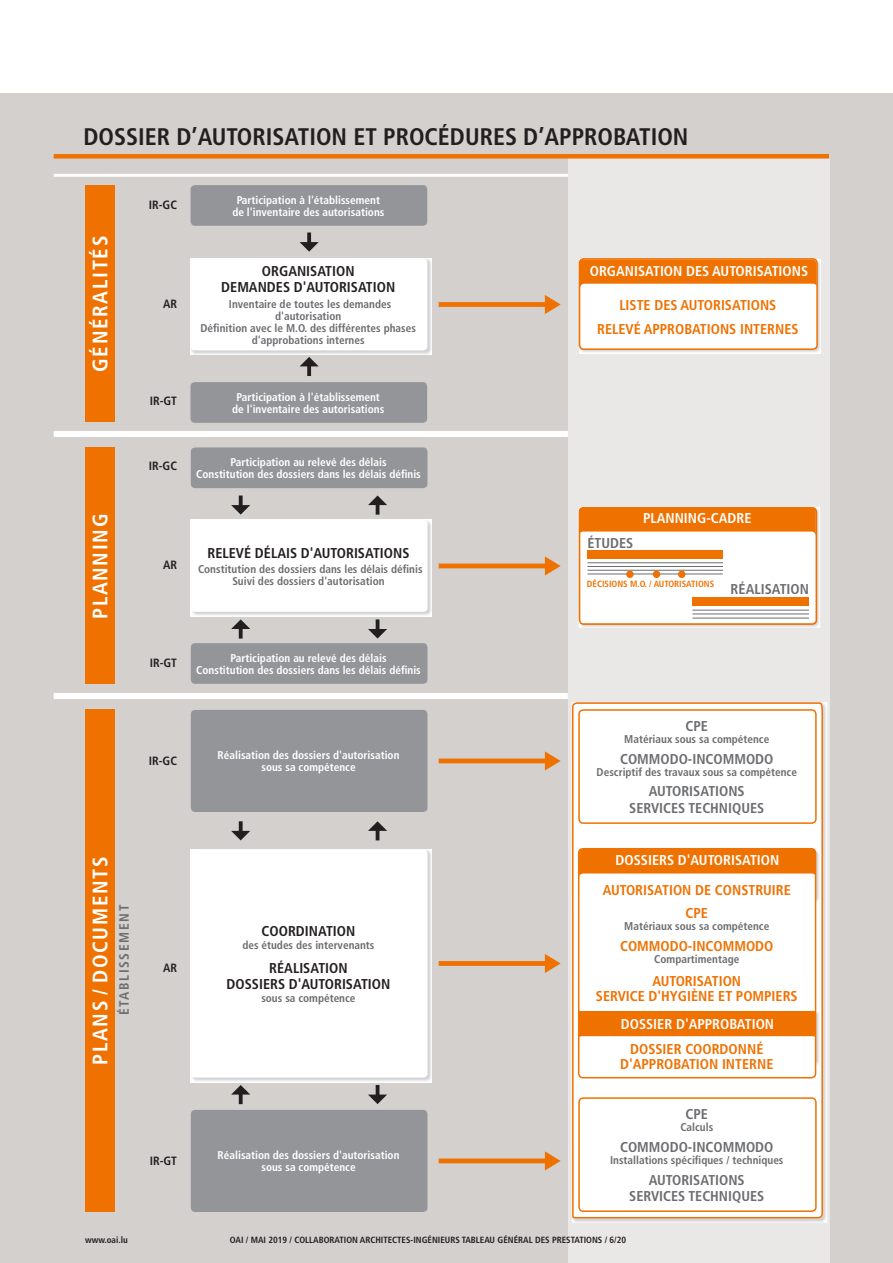
<style>
.page{position:relative;width:893px;height:1263px;background:#fff}
.page>*{position:absolute;margin:0;border:0;box-sizing:border-box;transform-origin:0 0}
.t1{font:700 condensed 24px "Frutiger LT Std";color:#231f20}
.t2{font:700 condensed 21px "Frutiger LT Std";letter-spacing:.08em;color:#fff}
.t3{font:700 condensed 14.25px/23.5px "Frutiger LT Std";color:#ef7100;text-align:center}
.t4{font:700 condensed 14.25px/16.5px "Frutiger LT Std";color:#6c6d70;text-align:center}
.t5{font:700 condensed 14.25px/15.8px "Frutiger LT Std";color:#231f20;text-align:center}
.t6{font:700 condensed 14.25px "Frutiger LT Std";color:#fff}
.t7{font:700 condensed 13.5px "Frutiger LT Std";letter-spacing:.12em;color:#6c6d70}
.t8{font:700 condensed 12px "Frutiger LT Std";color:#231f20}
.t9{font:700 condensed 11.25px/12px "Frutiger LT Std";color:#fff;text-align:center}
.t10{font:700 condensed 11.25px/12px "Frutiger LT Std";color:#6c6d70;text-align:center}
.t11{font:700 condensed 9px "Frutiger LT Std";color:#231f20}
.t12{font:700 condensed 9px "Frutiger LT Std";color:#ef7100}
</style>
<div class="page">
<div style="left:0;top:93px;width:893px;height:1170px;background:#d3d0ce"></div>
<div style="left:568px;top:154px;width:261px;height:1109px;background:#eae7e7"></div>
<img style="left:579px;top:507px;width:241px;height:121px">
<div style="left:579px;top:507px;width:237px;height:116px;background:#ef7100;border-radius:4px"></div>
<div style="left:579px;top:532px;width:237px;height:91px;background:#fff;border-radius:4px"></div>
<div style="left:579px;top:507px;width:238px;height:118px;border:2px solid #ef7100;border-radius:4px"></div>
<div style="left:587px;top:550px;width:136px;height:9px;background:#ef7100"></div>
<div style="left:692px;top:597px;width:117px;height:9px;background:#ef7100"></div>
<hr style="left:587px;top:562px;width:136px;height:1px;background:#6c6d70">
<hr style="left:587px;top:566px;width:136px;height:1px;background:#6c6d70">
<hr style="left:587px;top:570px;width:136px;height:1px;background:#6c6d70">
<hr style="left:587px;top:574px;width:136px;height:1px;background:#6c6d70">
<hr style="left:692px;top:610px;width:117px;height:1px;background:#6c6d70">
<hr style="left:692px;top:613px;width:117px;height:1px;background:#6c6d70">
<hr style="left:692px;top:618px;width:117px;height:1px;background:#6c6d70">
<div style="left:626px;top:570px;width:8px;height:8px;background:#ef7100;border-radius:50%"></div>
<div style="left:653px;top:570px;width:7px;height:8px;background:#ef7100;border-radius:50%"></div>
<div style="left:678px;top:570px;width:7px;height:8px;background:#ef7100;border-radius:50%"></div>
<div style="left:54px;top:154px;width:775px;height:5px;background:#ef7100"></div>
<div style="left:54px;top:693px;width:514px;height:6px;background:#fff"></div>
<img style="left:190px;top:520px;width:242px;height:96px">
<div style="left:191px;top:520px;width:237px;height:92px;background:#fff;border-radius:4px"></div>
<div style="left:191px;top:447px;width:236px;height:41px;background:#939598;border-radius:4px"></div>
<div style="left:191px;top:643px;width:236px;height:41px;background:#939598;border-radius:4px"></div>
<svg style="left:231px;top:495px;width:19px;height:20px"></svg>
<svg style="left:368px;top:495px;width:19px;height:20px"></svg>
<svg style="left:368px;top:619px;width:19px;height:19px"></svg>
<svg style="left:231px;top:619px;width:19px;height:19px"></svg>
<svg style="left:439px;top:556px;width:122px;height:19px"></svg>
<div style="left:54px;top:431px;width:514px;height:6px;background:#fff"></div>
<div style="left:85px;top:709px;width:29px;height:503px;background:#ef7100"></div>
<div style="left:85px;top:447px;width:29px;height:237px;background:#ef7100"></div>
<div style="left:85px;top:185px;width:29px;height:237px;background:#ef7100"></div>
<hr style="left:54px;top:174px;width:514px;height:3px;background:#fff">
<img style="left:190px;top:258px;width:242px;height:97px">
<div style="left:190px;top:259px;width:237px;height:91px;background:#fff;border-radius:4px"></div>
<div style="left:191px;top:185px;width:236px;height:41px;background:#939598;border-radius:4px"></div>
<svg style="left:439px;top:295px;width:122px;height:19px"></svg>
<div style="left:190px;top:382px;width:237px;height:41px;background:#939598;border-radius:4px"></div>
<svg style="left:300px;top:232px;width:19px;height:20px"></svg>
<svg style="left:300px;top:357px;width:19px;height:19px"></svg>
<img style="left:579px;top:259px;width:242px;height:94px">
<div style="left:579px;top:259px;width:237px;height:90px;background:#ef7100;border-radius:4px"></div>
<div style="left:580px;top:284px;width:237px;height:65px;background:#fff;border-radius:4px"></div>
<div style="left:191px;top:710px;width:236px;height:102px;background:#939598;border-radius:4px"></div>
<div style="left:191px;top:1110px;width:236px;height:102px;background:#939598;border-radius:4px"></div>
<svg style="left:439px;top:954px;width:122px;height:19px"></svg>
<svg style="left:439px;top:751px;width:122px;height:19px"></svg>
<svg style="left:439px;top:1151px;width:122px;height:19px"></svg>
<img style="left:190px;top:849px;width:242px;height:233px">
<div style="left:191px;top:849px;width:237px;height:228px;background:#fff;border-radius:4px"></div>
<img style="left:572px;top:702px;width:255px;height:521px">
<div style="left:572px;top:702px;width:251px;height:516px;background:#fff"></div>
<div style="left:578px;top:709px;width:239px;height:115px;border:2px solid #ef7100;border-radius:4px"></div>
<div style="left:579px;top:849px;width:237px;height:49px;background:#ef7100;border-radius:4px"></div>
<div style="left:579px;top:873px;width:237px;height:138px;background:#fff;border-radius:4px"></div>
<svg style="left:581px;top:1011px;width:235px;height:66px;background:#f8c79a"></svg>
<div style="left:578px;top:848px;width:238px;height:230px;border:2px solid #ef7100;border-radius:4px"></div>
<div style="left:578px;top:1097px;width:239px;height:115px;border:2px solid #ef7100;border-radius:4px"></div>
<svg style="left:231px;top:821px;width:19px;height:19px"></svg>
<svg style="left:368px;top:821px;width:19px;height:19px"></svg>
<svg style="left:368px;top:1085px;width:19px;height:19px"></svg>
<svg style="left:231px;top:1085px;width:19px;height:19px"></svg>
<div style="left:579px;top:258px;width:239px;height:92px;border:2px solid #ef7100;border-radius:4px"></div>
<h1 class="t1" style="left:83px;top:122px;width:607px">DOSSIER D’AUTORISATION ET PROCÉDURES D’APPROBATION</h1>
<h2 class="t2" style="left:88px;top:372px;width:137px;rotate:-90deg">GÉNÉRALITÉS</h2>
<h2 class="t2" style="left:88px;top:619px;width:107px;rotate:-90deg">PLANNING</h2>
<p class="t8" style="left:149px;top:197px;width:30px">IR-GC</p>
<p class="t9" style="left:232px;top:194px;width:154px">Participation à l'établissement de l'inventaire des autorisations</p>
<p class="t8" style="left:163px;top:296px;width:16px">AR</p>
<p class="t8" style="left:150px;top:394px;width:29px">IR-GT</p>
<p class="t8" style="left:149px;top:459px;width:30px">IR-GC</p>
<p class="t5" style="left:221px;top:263px;width:175px">ORGANISATION<br>DEMANDES D'AUTORISATION</p>
<p class="t10" style="left:201px;top:298px;width:217px">Inventaire de toutes les demandes d'autorisation<br>Définition avec le M.O. des différentes phases d'approbations internes</p>
<p class="t9" style="left:232px;top:391px;width:154px">Participation à l'établissement de l'inventaire des autorisations</p>
<p class="t9" style="left:196px;top:456px;width:226px">Participation au relevé des délais<br>Constitution des dossiers dans les délais définis</p>
<p class="t8" style="left:163px;top:558px;width:16px">AR</p>
<p class="t5" style="left:207px;top:545px;width:203px">RELEVÉ DÉLAIS D'AUTORISATIONS</p>
<p class="t10" style="left:198px;top:563px;width:226px">Constitution des dossiers dans les délais définis<br>Suivi des dossiers d'autorisation</p>
<p class="t8" style="left:150px;top:655px;width:29px">IR-GT</p>
<p class="t9" style="left:196px;top:652px;width:226px">Participation au relevé des délais<br>Constitution des dossiers dans les délais définis</p>
<p class="t8" style="left:149px;top:754px;width:30px">IR-GC</p>
<p class="t9" style="left:218px;top:749px;width:183px">Réalisation des dossiers d'autorisation sous sa compétence</p>
<h2 class="t2" style="left:88px;top:1064px;width:210px;rotate:-90deg">PLANS / DOCUMENTS</h2>
<p class="t7" style="left:116px;top:1015px;width:112px;rotate:-90deg">ÉTABLISSEMENT</p>
<p class="t8" style="left:163px;top:961px;width:16px">AR</p>
<p class="t5" style="left:262px;top:923px;width:95px">COORDINATION</p>
<p class="t10" style="left:242px;top:939px;width:134px">des études des intervenants</p>
<p class="t5" style="left:227px;top:960px;width:165px">RÉALISATION<br>DOSSIERS D'AUTORISATION</p>
<p class="t10" style="left:261px;top:992px;width:96px">sous sa compétence</p>
<p class="t8" style="left:150px;top:1154px;width:29px">IR-GT</p>
<p class="t9" style="left:218px;top:1149px;width:183px">Réalisation des dossiers d'autorisation sous sa compétence</p>
<p class="t6" style="left:590px;top:262px;width:220px">ORGANISATION DES AUTORISATIONS</p>
<p class="t3" style="left:597px;top:293px;width:203px">LISTE DES AUTORISATIONS<br>RELEVÉ APPROBATIONS INTERNES</p>
<p class="t4" style="left:587px;top:534px;width:47px">ÉTUDES</p>
<p class="t6" style="left:643px;top:510px;width:110px">PLANNING-CADRE</p>
<p class="t12" style="left:587px;top:578px;width:129px">DÉCISIONS M.O. / AUTORISATIONS</p>
<p class="t4" style="left:731px;top:581px;width:80px">RÉALISATION</p>
<p class="t4" style="left:730px;top:585px;width:80px">RÉALISATION</p>
<p class="t4" style="left:686px;top:718px;width:24px">CPE</p>
<p class="t10" style="left:624px;top:733px;width:147px">Matériaux sous sa compétence</p>
<p class="t4" style="left:620px;top:750px;width:155px">COMMODO-INCOMMODO</p>
<p class="t10" style="left:597px;top:766px;width:202px">Descriptif des travaux sous sa compétence</p>
<p class="t4" style="left:629px;top:783px;width:137px">AUTORISATIONS<br>SERVICES TECHNIQUES</p>
<p class="t6" style="left:616px;top:852px;width:165px">DOSSIERS D'AUTORISATION</p>
<p class="t3" style="left:603px;top:878px;width:190px">AUTORISATION DE CONSTRUIRE<br>CPE</p>
<p class="t10" style="left:624px;top:920px;width:147px">Matériaux sous sa compétence</p>
<p class="t3" style="left:620px;top:934px;width:155px">COMMODO-INCOMMODO</p>
<p class="t10" style="left:654px;top:953px;width:87px">Compartimentage</p>
<p class="t3" style="left:596px;top:974px;width:203px;line-height:15px">AUTORISATION<br>SERVICE D'HYGIÈNE ET POMPIERS</p>
<p class="t6" style="left:621px;top:1015px;width:155px">DOSSIER D'APPROBATION</p>
<p class="t3" style="left:620px;top:1042px;width:155px;line-height:15px">DOSSIER COORDONNÉ<br>D'APPROBATION INTERNE</p>
<p class="t4" style="left:686px;top:1106px;width:24px">CPE</p>
<p class="t10" style="left:680px;top:1121px;width:34px">Calculs</p>
<p class="t4" style="left:620px;top:1138px;width:155px">COMMODO-INCOMMODO</p>
<p class="t10" style="left:610px;top:1154px;width:175px">Installations spécifiques / techniques</p>
<p class="t4" style="left:629px;top:1171px;width:137px">AUTORISATIONS<br>SERVICES TECHNIQUES</p>
<p class="t11" style="left:85px;top:1234px;width:44px">www.oai.lu</p>
<p class="t11" style="left:230px;top:1234px;width:398px">OAI / MAI 2019 / COLLABORATION ARCHITECTES-INGÉNIEURS TABLEAU GÉNÉRAL DES PRESTATIONS / 6/20</p>
</div>
